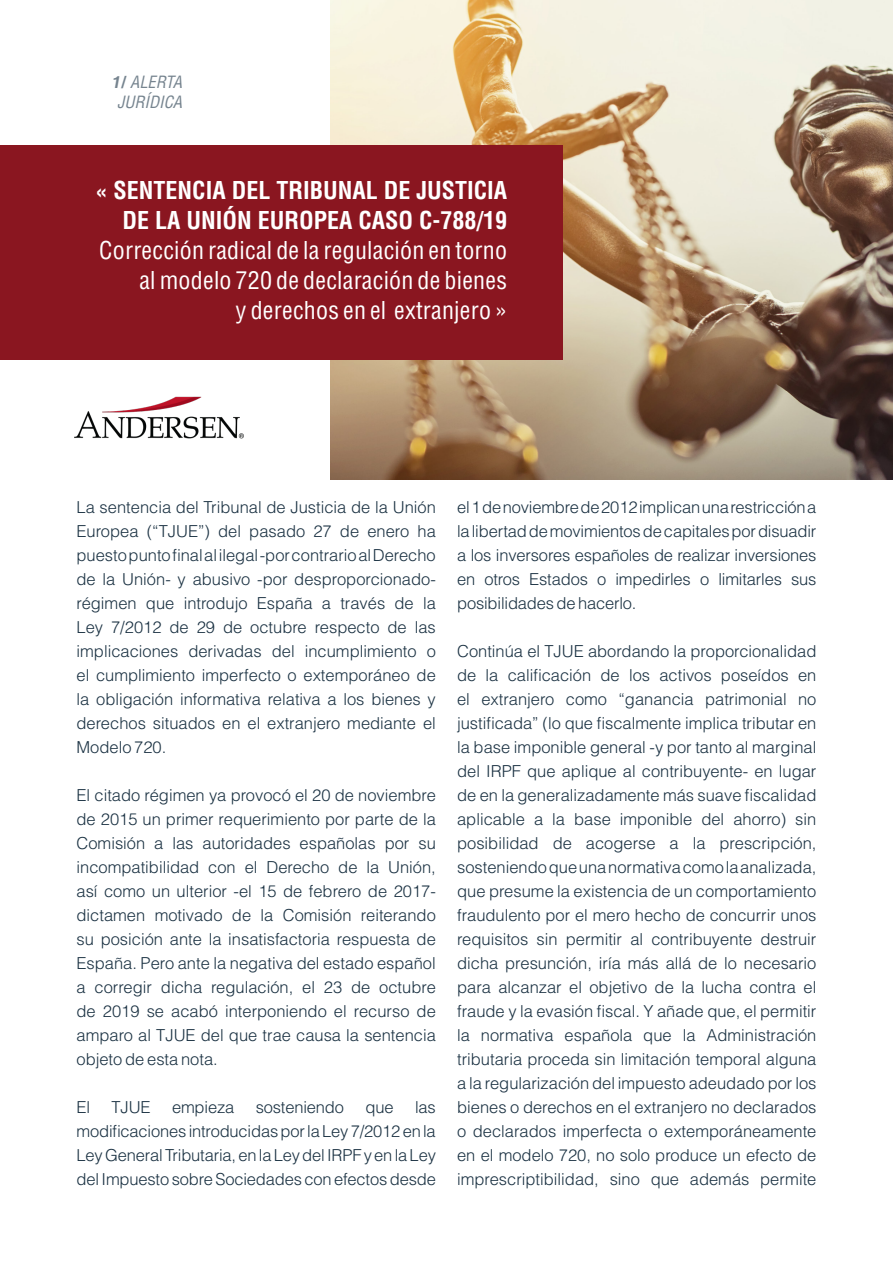
<style>
.page{position:relative;width:893px;height:1263px;background:#fff}
.page>*{position:absolute;margin:0;border:0;box-sizing:border-box;transform-origin:0 0}
.Estilo_de_párrafo_1{font:condensed 24px "Helvetica LT Std";letter-spacing:.01em;color:#fff}
.Titular{font:700 condensed 24px "Helvetica LT Std";color:#fff}
.Estilo_de_párrafo_1-2{font:300 16.5px/24px "Helvetica LT Std";color:#1a3142;text-align:justify}
.t1{font:italic condensed 16.5px/19.8px "Helvetica LT Std";color:#76848f}
.s1{font-weight:700;font-stretch:normal}
</style>
<div class="page">
<img style="left:330px;top:0;width:563px;height:479px">
<div style="left:0;top:145px;width:563px;height:214px;background:#8a1620"></div>
<img style="left:74px;top:396px;width:170px;height:43px">
<p class="t1" style="left:112px;top:73px;width:71px"><span class="s1">1/</span> ALERTA<br>JURÍDICA</p>
<p class="Titular" style="left:96px;top:175px;width:413px">« SENTENCIA DEL TRIBUNAL DE JUSTICIA</p>
<p class="Titular" style="left:122px;top:205px;width:386px">DE LA UNIÓN EUROPEA CASO C-788/19</p>
<p class="Estilo_de_párrafo_1" style="left:99px;top:235px;width:409px">Corrección radical de la regulación en torno</p>
<p class="Estilo_de_párrafo_1" style="left:139px;top:265px;width:369px">al modelo 720 de declaración de bienes</p>
<p class="Estilo_de_párrafo_1" style="left:236px;top:295px;width:273px">y derechos en el extranjero »</p>
<p class="Estilo_de_párrafo_1-2" style="left:77px;top:495px;width:361px">La sentencia del Tribunal de Justicia de la Unión Europea (“TJUE”) del pasado 27 de enero ha puesto punto final al ilegal -por contrario al Derecho de la Unión- y abusivo -por desproporcionado&shy;régimen que introdujo España a través de la Ley 7/2012 de 29 de octubre respecto de las implicaciones derivadas del incumplimiento o el cumplimiento imperfecto o extemporáneo de la obligación informativa relativa a los bienes y derechos situados en el extranjero mediante el Modelo 720.</p>
<p class="Estilo_de_párrafo_1-2" style="left:77px;top:783px;width:361px">El citado régimen ya provocó el 20 de noviembre de 2015 un primer requerimiento por parte de la Comisión a las autoridades españolas por su incompatibilidad con el Derecho de la Unión, así como un ulterior -el 15 de febrero de 2017- dictamen motivado de la Comisión reiterando su posición ante la insatisfactoria respuesta de España. Pero ante la negativa del estado español a corregir dicha regulación, el 23 de octubre de 2019 se acabó interponiendo el recurso de amparo al TJUE del que trae causa la sentencia objeto de esta nota.</p>
<p class="Estilo_de_párrafo_1-2" style="left:77px;top:1095px;width:15px">El</p>
<p class="Estilo_de_párrafo_1-2" style="left:112px;top:1095px;width:40px">TJUE</p>
<p class="Estilo_de_párrafo_1-2" style="left:172px;top:1095px;width:64px">empieza</p>
<p class="Estilo_de_párrafo_1-2" style="left:256px;top:1095px;width:90px">sosteniendo</p>
<p class="Estilo_de_párrafo_1-2" style="left:365px;top:1095px;width:30px">que</p>
<p class="Estilo_de_párrafo_1-2" style="left:77px;top:1095px;width:361px;text-indent:339px">las modificaciones introducidas por la Ley 7/2012 en la Ley General Tributaria, en la Ley del IRPF y en la Ley del Impuesto sobre Sociedades con efectos desde</p>
<p class="Estilo_de_párrafo_1-2" style="left:457px;top:495px;width:361px">el 1 de noviembre de 2012 implican una restricción a la libertad de movimientos de capitales por disuadir a los inversores españoles de realizar inversiones en otros Estados o impedirles o limitarles sus posibilidades de hacerlo.</p>
<p class="Estilo_de_párrafo_1-2" style="left:457px;top:639px;width:361px">Continúa el TJUE abordando la proporcionalidad de la calificación de los activos poseídos en el extranjero como “ganancia patrimonial no justificada” (lo que fiscalmente implica tributar en la base imponible general -y por tanto al marginal del IRPF que aplique al contribuyente- en lugar de en la generalizadamente más suave fiscalidad aplicable a la base imponible del ahorro) sin posibilidad de acogerse a la prescripción, sosteniendo que una normativa como la analizada, que presume la existencia de un comportamiento fraudulento por el mero hecho de concurrir unos requisitos sin permitir al contribuyente destruir dicha presunción, iría más allá de lo necesario para alcanzar el objetivo de la lucha contra el fraude y la evasión fiscal. Y añade que, el permitir la normativa española que la Administración tributaria proceda sin limitación temporal alguna a la regularización del impuesto adeudado por los bienes o derechos en el extranjero no declarados o declarados imperfecta o extemporáneamente en el modelo 720, no solo produce un efecto de imprescriptibilidad, sino que además permite</p>
</div>
